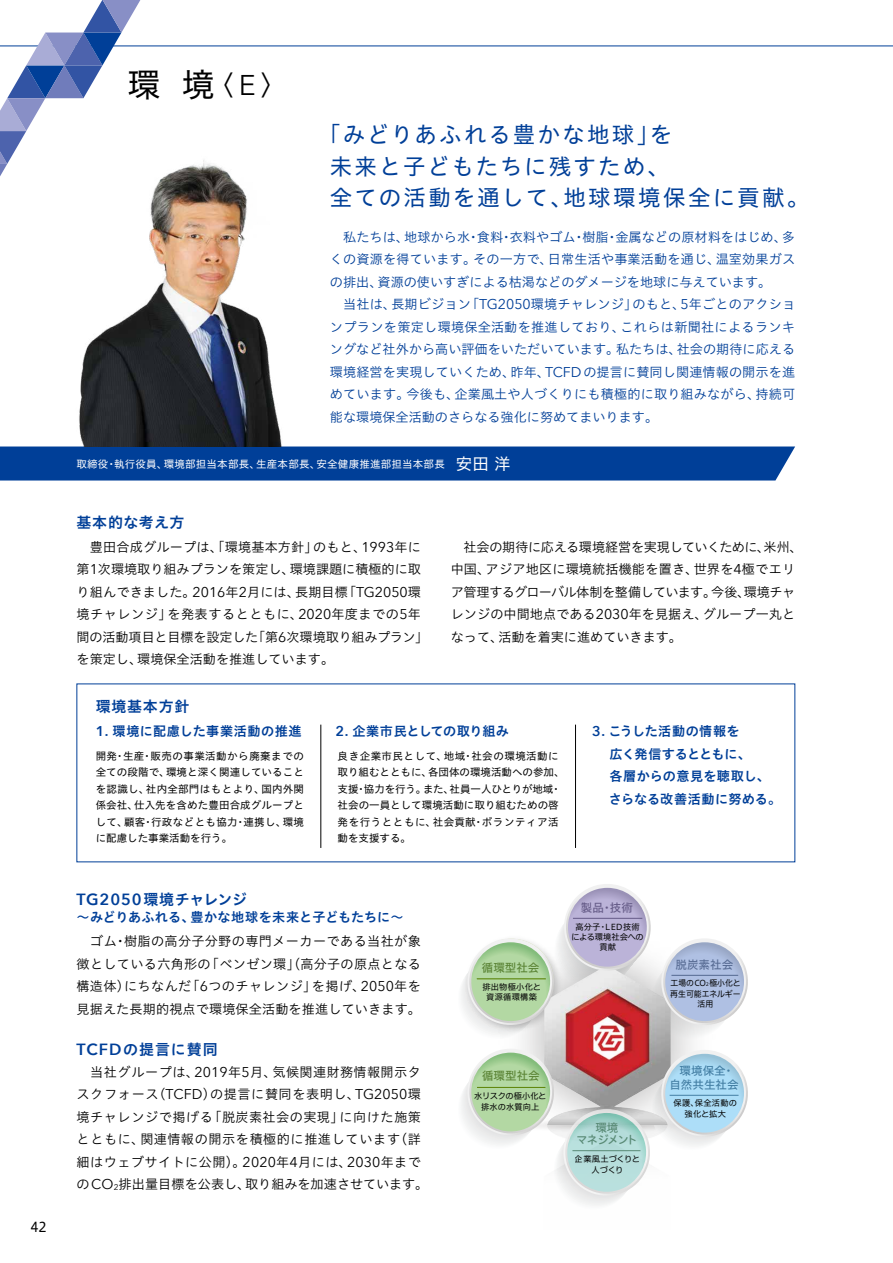
<style>
.page{position:relative;width:893px;height:1263px;background:#fff}
.page>*{position:absolute;margin:0;border:0;box-sizing:border-box;transform-origin:0 0}
.t1{font:33px "Hiragino UD Sans Std W4";color:#000}
.t2{font:22.5px/31.5px "Hiragino UD Sans Std W4";letter-spacing:.09em;color:#003f98}
.t3{font:15px "Hiragino UD Sans Std W6";letter-spacing:.05em;color:#003f98}
.t4{font:15px "Hiragino UD Sans Std W6";letter-spacing:-.02em;color:#003f98}
.t5{font:15px "Hiragino UD Sans Std W6";letter-spacing:.03em;color:#003f98}
.t6{font:13.5px "Hiragino UD Sans Std W4";color:#000}
.t7{font:13.2px/22.5px "Hiragino UD Sans Std W3";letter-spacing:.01em;color:#000}
.t8{font:13.2px/22.5px "Hiragino UD Sans Std W3";letter-spacing:.01em;color:#003f98}
.t9{font:13.2px/22.5px "Hiragino UD Sans Std W3";letter-spacing:.035em;color:#000}
.t10{font:13.2px/22.5px "Hiragino UD Sans Std W6";letter-spacing:.02em;color:#003f98}
.t11{font:13.2px "Hiragino UD Sans Std W6";letter-spacing:-.015em;color:#003f98}
.t12{font:11.55px/14px "Hiragino UD Sans Std W5";color:#437ea3;text-align:center}
.t13{font:11.55px "Hiragino UD Sans Std W5";color:#5c8537}
.t14{font:11.55px/12.6px "Hiragino UD Sans Std W5";letter-spacing:-.12em;color:#588974;text-align:center}
.t15{font:11.55px "Hiragino UD Sans Std W5";color:#655b87}
.t16{font:11.55px "Hiragino UD Sans Std W5";color:#586c94}
.t17{font:10.5px/16.5px "Hiragino UD Sans Std W4";letter-spacing:.005em;color:#000;text-align:justify}
.t18{font:10.5px "Hiragino UD Sans Std W4";letter-spacing:.02em;color:#fff}
.t19{font:8.25px/10.4px "Hiragino UD Sans F Std W4";letter-spacing:.03em;color:#000;text-align:center}
.t20{font:8.25px/10.4px "Hiragino UD Sans F Std W4";letter-spacing:.01em;color:#000;text-align:center;scale:.95 1}
.t21{font:8.25px/10.4px "Hiragino UD Sans F Std W4";letter-spacing:-.02em;color:#000;text-align:center}
.t22{font:8.25px/10.4px "Hiragino UD Sans F Std W4";letter-spacing:.01em;color:#000;text-align:center}
.t23{font:8.25px/11.4px "Hiragino UD Sans F Std W4";letter-spacing:-.015em;color:#000;text-align:center}
.s1{font-size:26.4px}
.s2{font-family:"Avenir Next";font-size:28.5px}
.s3{font-family:"Avenir Next";font-size:14.1px}
.s4{font-size:16.5px}
.s5{font-family:"Avenir Next";font-weight:600;font-size:14.1px}
.s6{font-family:"Avenir Next";font-weight:600;font-size:16.2px}
.s7{font-family:"Avenir Next";font-size:8.25px}
.s8{font-size:4.8px}
</style>
<div class="page">
<div style="left:0;top:446px;width:795px;height:34px;background:#003f98"></div>
<img style="left:79px;top:160px;width:203px;height:286px">
<hr style="left:321px;top:725px;width:1px;height:123px;background:#000">
<hr style="left:575px;top:725px;width:1px;height:123px;background:#000">
<img style="left:544px;top:1039px;width:127px;height:10px">
<svg style="left:461px;top:884px;width:287px;height:155px"></svg>
<hr style="left:671px;top:975px;width:67px;height:1px;background:#586c94">
<svg style="left:461px;top:1049px;width:287px;height:156px"></svg>
<hr style="left:670px;top:1095px;width:69px;height:1px;background:#437ea3">
<hr style="left:77px;top:45px;width:816px;height:1px;background:#003f98">
<svg style="left:0;top:0;width:141px;height:197px"></svg>
<p class="t6" style="left:30px;top:1217px;width:18px">42</p>
<h1 class="t1" style="left:128px;top:60px;width:161px">環 境<span class="s1">〈</span><span class="s2">E</span><span class="s1">〉</span></h1>
<h2 class="t2" style="left:330px;top:118px;width:481px;text-indent:-12px">「みどりあふれる豊かな地球」を<br>未来と子どもたちに残すため、<br>全ての活動を通して、地球環境保全に貢献。</h2>
<p class="t8" style="left:330px;top:225px;width:467px">　私たちは、地球から水・食料・衣料やゴム・樹脂・金属などの原材料をはじめ、多くの資源を得ています。その一方で、日常生活や事業活動を通じ、温室効果ガスの排出、資源の使いすぎによる枯渇などのダメージを地球に与えています。<br>　当社は、長期ビジョン「<span class="s3">TG2050</span>環境チャレンジ」のもと、<span class="s3">5</span>年ごとのアクションプランを策定し環境保全活動を推進しており、これらは新聞社によるランキングなど社外から高い評価をいただいています。私たちは、社会の期待に応える環境経営を実現していくため、昨年、<span class="s3">TCFD</span>の提言に賛同し関連情報の開示を進めています。今後も、企業風土や人づくりにも積極的に取り組みながら、持続可能な環境保全活動のさらなる強化に努めてまいります。</p>
<p class="t18" style="left:77px;top:456px;width:436px">取締役・執行役員、環境部担当本部長、生産本部長、安全健康推進部担当本部長　<span class="s4">安田洋</span></p>
<p class="t5" style="left:77px;top:511px;width:109px">基本的な考え方</p>
<p class="t7" style="left:77px;top:535px;width:353px">　豊田合成グループは、「環境基本方針」のもと、<span class="s3">1993</span>年に第<span class="s3">1</span>次環境取り組みプランを策定し、環境課題に積極的に取り組んできました。<span class="s3">2016</span>年<span class="s3">2</span>月には、長期目標「<span class="s3">TG2050</span>環境チャレンジ」を発表するとともに、<span class="s3">2020</span>年度までの<span class="s3">5</span>年間の活動項目と目標を設定した「第<span class="s3">6</span>次環境取り組みプラン」を策定し、環境保全活動を推進しています。</p>
<p class="t7" style="left:451px;top:535px;width:353px">　社会の期待に応える環境経営を実現していくために、米州、中国、アジア地区に環境統括機能を置き、世界を<span class="s3">4</span>極でエリア管理するグローバル体制を整備しています。今後、環境チャレンジの中間地点である<span class="s3">2030</span>年を見据え、グループ一丸となって、活動を着実に進めていきます。</p>
<p class="t3" style="left:96px;top:695px;width:95px">環境基本方針</p>
<p class="t10" style="left:96px;top:719px;width:208px"><span class="s5">1.</span> 環境に配慮した事業活動の推進</p>
<p class="t11" style="left:335px;top:721px;width:175px"><span class="s5">2.</span> 企業市民としての取り組み</p>
<p class="t10" style="left:609px;top:719px;width:174px;text-indent:-17px"><span class="s5">3.</span> こうした活動の情報を<br>広く発信するとともに、<br>各層からの意見を聴取し、さらなる改善活動に努める。</p>
<p class="t17" style="left:96px;top:747px;width:210px">開発・生産・販売の事業活動から廃棄までの全ての段階で、環境と深く関連していることを認識し、社内全部門はもとより、国内外関係会社、仕入先を含めた豊田合成グループとして、顧客・行政などとも協力・連携し、環境に配慮した事業活動を行う。</p>
<p class="t17" style="left:338px;top:747px;width:229px;text-align:left">良き企業市民として、地域・社会の環境活動に取り組むとともに、各団体の環境活動への参加、支援・協力を行う。また、社員一人ひとりが地域・社会の一員として環境活動に取り組むための啓発を行うとともに、社会貢献・ボランティア活動を支援する。</p>
<p class="t4" style="left:77px;top:887px;width:172px"><span class="s6">TG2050</span>環境チャレンジ</p>
<p class="t10" style="left:77px;top:905px;width:329px">～みどりあふれる、豊かな地球を未来と子どもたちに～</p>
<p class="t7" style="left:77px;top:929px;width:346px;text-align:justify">　ゴム・樹脂の高分子分野の専門メーカーである当社が象徴としている六角形の「ベンゼン環」（高分子の原点となる構造体）にちなんだ「<span class="s3">6</span>つのチャレンジ」を掲げ、<span class="s3">2050</span>年を見据えた長期的視点で環境保全活動を推進していきます。</p>
<p class="t3" style="left:77px;top:1037px;width:143px"><span class="s6">TCFD</span>の提言に賛同</p>
<p class="t9" style="left:77px;top:1060px;width:353px">　当社グループは、<span class="s3">2019</span>年<span class="s3">5</span>月、気候関連財務情報開示タスクフォース（<span class="s3">TCFD</span>）の提言に賛同を表明し、<span class="s3">TG2050</span>環境チャレンジで掲げる「脱炭素社会の実現」に向けた施策とともに、関連情報の開示を積極的に推進しています（詳細はウェブサイトに公開）。<span class="s3">2020</span>年<span class="s3">4</span>月には、<span class="s3">2030</span>年までの<span class="s3">CO</span><span class="s7">2</span>排出量目標を公表し、取り組みを加速させています。</p>
<p class="t15" style="left:581px;top:899px;width:53px">製品・技術</p>
<p class="t21" style="left:571px;top:921px;width:74px">高分子・ＬＥＤ技術による環境社会への貢献</p>
<p class="t13" style="left:482px;top:959px;width:59px">循環型社会</p>
<p class="t16" style="left:675px;top:956px;width:59px">脱炭素社会</p>
<p class="t19" style="left:482px;top:981px;width:60px">排出物極小化と資源循環構築</p>
<p class="t20" style="left:670px;top:977px;width:76px">工場のＣＯ<span class="s8">２</span>極小化と再生可能エネルギー活用</p>
<p class="t13" style="left:482px;top:1066px;width:59px">循環型社会</p>
<p class="t22" style="left:474px;top:1090px;width:74px">水リスクの極小化と排水の水質向上</p>
<p class="t12" style="left:669px;top:1063px;width:71px">環境保全・自然共生社会</p>
<p class="t19" style="left:674px;top:1097px;width:65px">保護、保全活動の強化と拡大</p>
<p class="t14" style="left:576px;top:1120px;width:63px">環境<br>マネジメント</p>
<p class="t23" style="left:575px;top:1152px;width:67px">企業風土づくりと人づくり</p>
</div>
